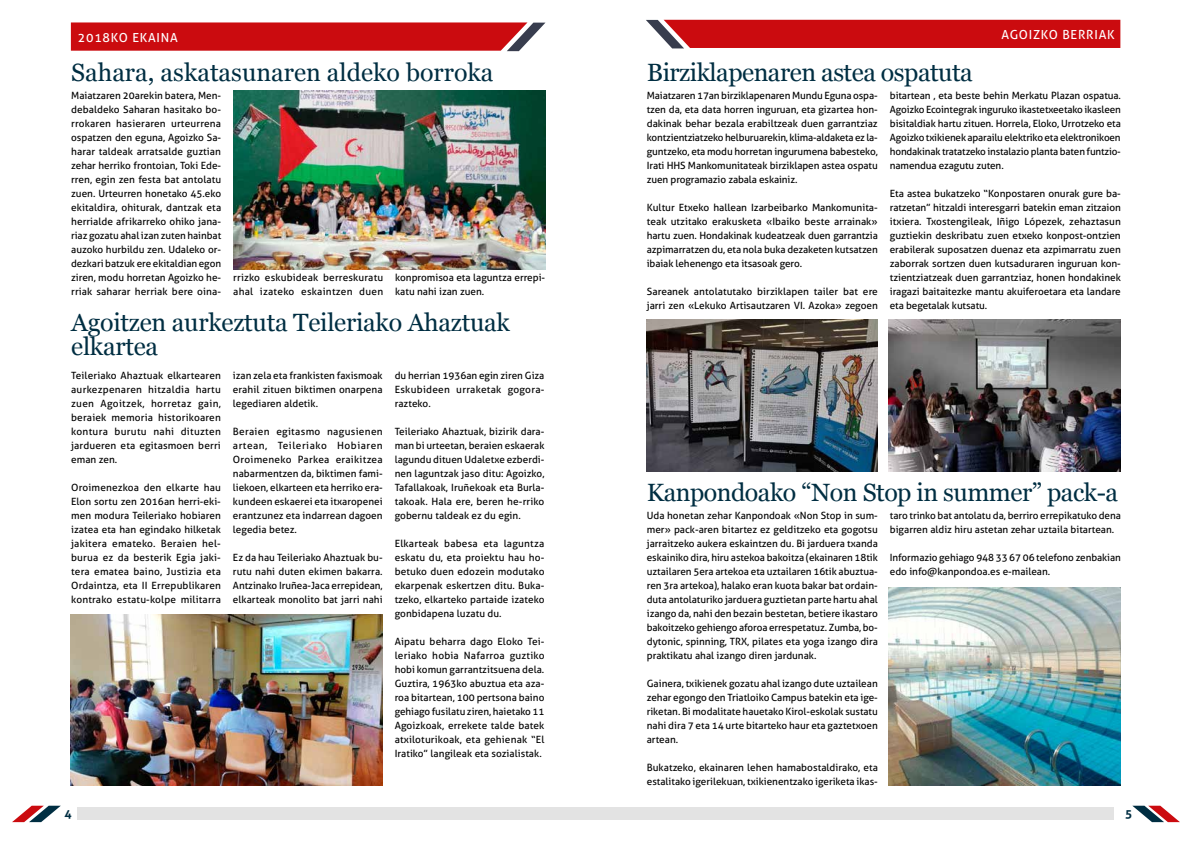
<style>
.page{position:relative;width:1191px;height:842px;background:#fff}
.page>*{position:absolute;margin:0;border:0;box-sizing:border-box;transform-origin:0 0}
.t1{font:25px/24px "Georgia";letter-spacing:-.01em;color:#002e42}
.t2{font:12.5px "Aller";letter-spacing:.06em;color:#fff}
.t3{font:700 12px "Aller";color:#002e42}
.t4{font:10px/14px "Aller";color:#000;text-align:justify}
.t5{font:10px/14px "Aller";letter-spacing:.02em;color:#000}
</style>
<div class="page">
<div style="left:77px;top:807px;width:518px;height:13px;background:#e3e3e3"></div>
<div style="left:595px;top:807px;width:519px;height:13px;background:#e3e3e3"></div>
<svg style="left:1132px;top:806px;width:48px;height:16px"></svg>
<svg style="left:12px;top:806px;width:49px;height:16px"></svg>
<svg style="left:71px;top:22px;width:475px;height:29px;background:#ca1c20"></svg>
<div style="left:646px;top:20px;width:474px;height:28px;background:#cb0b0f"></div>
<img style="left:233px;top:91px;width:312px;height:178px">
<img style="left:646px;top:320px;width:231px;height:151px">
<img style="left:889px;top:320px;width:231px;height:151px">
<img style="left:889px;top:587px;width:231px;height:198px">
<img style="left:71px;top:614px;width:312px;height:171px">
<p class="t2" style="left:78px;top:30px;width:101px">2018ko ekaina</p>
<h1 class="t1" style="left:71px;top:61px;width:424px">Sahara, askatasunaren aldeko borroka</h1>
<h1 class="t1" style="left:647px;top:61px;width:327px">Birziklapenaren astea ospatuta</h1>
<p class="t2" style="left:1001px;top:27px;width:115px">agoizko berriak</p>
<p class="t4" style="left:71px;top:88px;width:152px">Maiatzaren 20arekin batera, Men&shy;debaldeko Saharan hasitako bo&shy;rrokaren hasieraren urteurrena ospatzen den eguna, Agoizko Sa&shy;harar taldeak arratsalde guztian zehar herriko frontoian, Toki Ede&shy;rren, egin zen festa bat antolatu zuen. U rteurren honetako 45.eko ekitaldira, ohiturak, dantzak eta herrialde afrikarreko ohiko jana&shy;riaz gozatu ahal izan zuten hainbat auzoko hurbildu zen. Udaleko or&shy;dezkari batzuk ere ekitaldian egon ziren, modu horretan Agoizko he&shy;rriak saharar herriak bere oina-</p>
<p class="t5" style="left:233px;top:270px;width:152px">rrizko eskubideak berreskuratu ahal izateko eskaintzen duen</p>
<p class="t4" style="left:395px;top:270px;width:151px">konpromisoa eta laguntza errepi&shy;katu nahi izan zuen.</p>
<h1 class="t1" style="left:71px;top:311px;width:440px">Agoitzen aurkeztuta Teileriako Ahaztuak elkartea</h1>
<p class="t4" style="left:71px;top:368px;width:151px">Teileriako Ahaztuak elkartearen aurkezpenaren hitzaldia hartu zuen Agoitzek, horretaz gain, beraiek memoria historikoaren kontura burutu nahi dituzten jardueren eta egitasmoen berri eman zen.</p>
<p class="t4" style="left:71px;top:480px;width:151px">Oroimenezkoa den elkarte hau Elon sortu zen 2016an herri-eki&shy;men modura Teileriako hobiaren izatea eta han egindako hilketak jakitera emateko. Beraien hel&shy;burua ez da besterik Egia jaki&shy;tera ematea baino, Justizia eta Ordaintza, eta II Errepublikaren kontrako estatu-kolpe militarra</p>
<p class="t4" style="left:233px;top:368px;width:151px">izan zela eta frankisten faxismoak erahil zituen biktimen onarpena legediaren aldetik.</p>
<p class="t4" style="left:233px;top:424px;width:151px">Beraien egitasmo nagusienen artean, Teileriako Hobiaren Oroimeneko Parkea eraikitzea nabarmentzen da, biktimen fami&shy;liekoen, elkarteen eta herriko era&shy;kundeen eskaerei eta itxaropenei erantzunez eta indarrean dagoen legedia betez.</p>
<p class="t4" style="left:233px;top:550px;width:151px">Ez da hau Teileriako Ahaztuak bu&shy;rutu nahi duten ekimen bakarra.<br>Antzinako I ruñea-Jaca errepidean, elkarteak monolito bat jarri nahi</p>
<p class="t4" style="left:395px;top:368px;width:151px">du herrian 1936an egin ziren Giza Eskubideen urraketak gogora&shy;razteko.</p>
<p class="t4" style="left:395px;top:424px;width:151px">Teileriako Ahaztuak, bizirik dara&shy;man bi urteetan, beraien eskaerak lagundu dituen Udaletxe ezberdi&shy;nen laguntzak jaso ditu: Agoizko, Tafallakoak, I ruñekoak eta Burla&shy;takoak. Hala ere, beren he-rriko gobernu taldeak ez du egin.</p>
<p class="t4" style="left:395px;top:536px;width:151px">Elkarteak babesa eta laguntza eskatu du, eta proiektu hau ho&shy;betuko duen edozein modutako ekarpenak eskertzen ditu. Buka&shy;tzeko, elkarteko partaide izateko gonbidapena luzatu du.</p>
<p class="t4" style="left:395px;top:634px;width:151px">Aipatu beharra dago Eloko Tei&shy;leriako hobia Nafarroa guztiko hobi komun garrantzitsuena dela.<br>Guztira, 1963ko abuztua eta aza&shy;roa bitartean, 100 pertsona baino gehiago fusilatu ziren, haietako 11<br>Agoizkoak, errekete talde batek atxiloturikoak, eta gehienak “El I ratiko” langileak eta sozialistak.</p>
<p class="t4" style="left:647px;top:88px;width:232px">Maiatzaren 17an birziklapenaren Mundu Eguna ospa&shy;tzen da, eta data horren inguruan, eta gizartea hon&shy;dakinak behar bezala erabiltzeak duen garrantziaz kontzientziatzeko helburuarekin, klima-aldaketa ez la&shy;guntzeko, eta modu horretan ingurumena babesteko, I rati HHS Mankomunitateak birziklapen astea ospatu zuen programazio zabala eskainiz.</p>
<p class="t4" style="left:647px;top:200px;width:232px">Kultur Etxeko hallean Izarbeibarko Mankomunita&shy;teak utzitako erakusketa «I baiko beste arrainak» hartu zuen. Hondakinak kudeatzeak duen garrantzia azpimarratzen du, eta nola buka dezaketen kutsatzen ibaiak lehenengo eta itsasoak gero.</p>
<p class="t4" style="left:647px;top:284px;width:233px">Sareanek antolatutako birziklapen tailer bat ere jarri zen «Lekuko Artisautzaren VI . Azoka» zegoen</p>
<p class="t4" style="left:890px;top:88px;width:233px">bitartean , eta beste behin Merkatu Plazan ospatua.<br>Agoizko Ecointegrak inguruko ikastetxeetako ikasleen bisitaldiak hartu zituen. Horrela, Eloko, U rrotzeko eta Agoizko txikienek aparailu elektriko eta elektronikoen hondakinak tratatzeko instalazio planta baten funtzio&shy;namendua ezagutu zuten.</p>
<p class="t4" style="left:890px;top:186px;width:233px">Eta astea bukatzeko “Konpostaren onurak gure ba&shy;ratzetan” hitzaldi interesgarri batekin eman zitzaion itxiera. Txostengileak, I ñigo Lópezek, zehaztasun guztiekin deskribatu zuen etxeko konpost-ontzien erabilerak suposatzen duenaz eta azpimarratu zuen zaborrak sortzen duen kutsaduraren inguruan kon&shy;tzientziatzeak duen garrantziaz, honen hondakinek iragazi baitaitezke mantu akuiferoetara eta landare eta begetalak kutsatu.</p>
<h1 class="t1" style="left:647px;top:481px;width:473px">Kanpondoako “Non Stop in summer” pack-a</h1>
<p class="t4" style="left:647px;top:508px;width:232px">Uda honetan zehar Kanpondoak «Non Stop in sum&shy;mer» pack-aren bitartez ez gelditzeko eta gogotsu jarraitzeko aukera eskaintzen du. Bi jarduera txanda eskainiko dira, hiru astekoa bakoitza (ekainaren 18tik uztailaren 5era artekoa eta uztailaren 16tik abuztua&shy;ren 3ra artekoa), halako eran kuota bakar bat ordain&shy;duta antolaturiko jarduera guztietan parte hartu ahal izango da, nahi den bezain bestetan, betiere ikastaro bakoitzeko gehiengo aforoa errespetatuz. Zumba, bo&shy;dytonic, spinning, TRX, pilates eta yoga izango dira praktikatu ahal izango diren jardunak.</p>
<p class="t4" style="left:647px;top:676px;width:232px">Gainera, txikienek gozatu ahal izango dute uztailean zehar egongo den Triatloiko Campus batekin eta ige&shy;riketan. Bi modalitate hauetako Kirol-eskolak sustatu nahi dira 7 eta 14 urte bitarteko haur eta gaztetxoen artean.</p>
<p class="t4" style="left:647px;top:760px;width:233px">Bukatzeko, ekainaren lehen hamabostaldirako, eta estalitako igerilekuan, txikienentzako igeriketa ikas-</p>
<p class="t4" style="left:890px;top:508px;width:233px">taro trinko bat antolatu da, berriro errepikatuko dena bigarren aldiz hiru astetan zehar uztaila bitartean.</p>
<p class="t4" style="left:890px;top:550px;width:232px">I nformazio gehiago 948 33 67 06 telefono zenbakian edo info@kanpondoa.es e-mailean.</p>
<p class="t3" style="left:64px;top:806px;width:9px">4</p>
<p class="t3" style="left:1125px;top:806px;width:9px">5</p>
</div>
